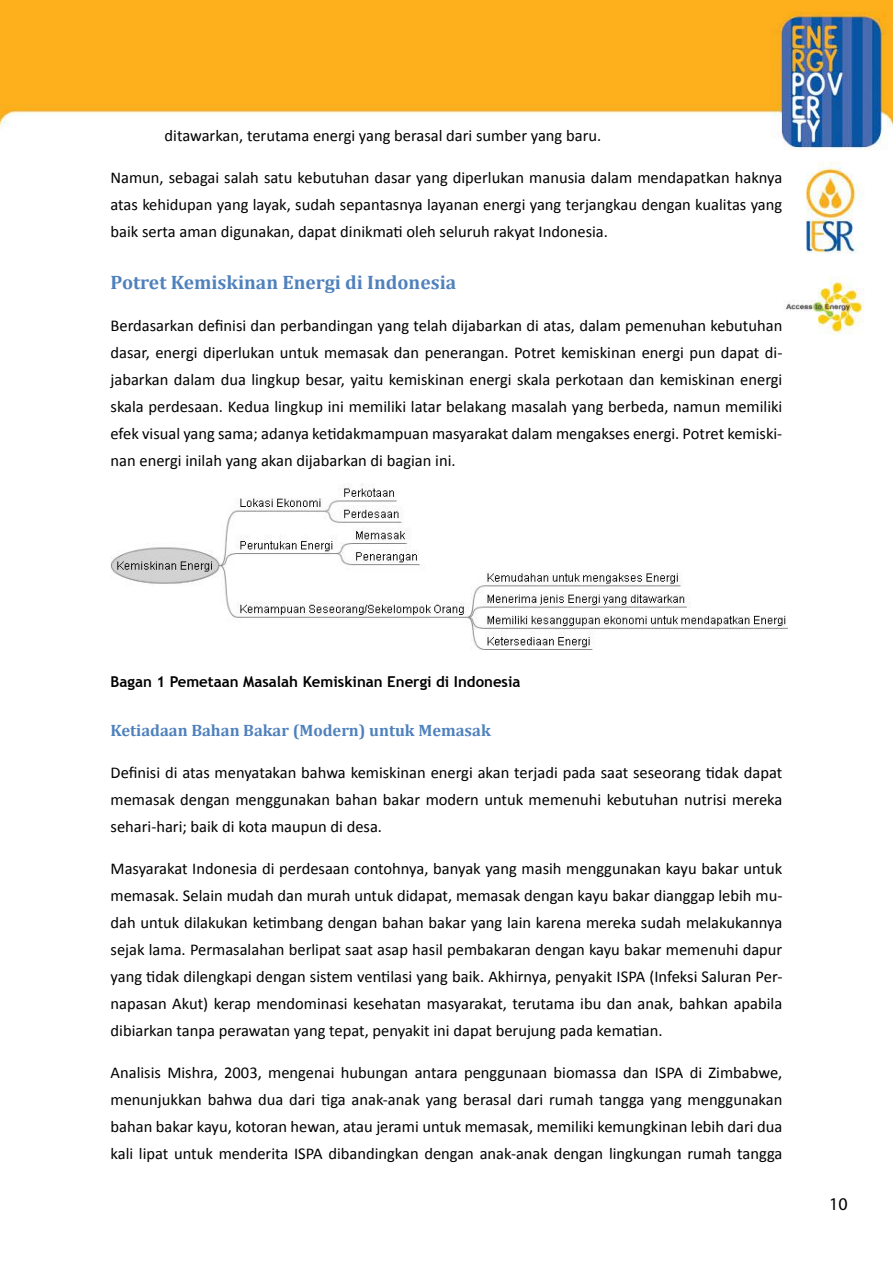
<style>
.page{position:relative;width:893px;height:1263px;background:#fff}
.page>*{position:absolute;margin:0;border:0;box-sizing:border-box;transform-origin:0 0}
.t1{font:700 19.5px "Cambria";color:#4f81bd}
.t2{font:18px "Myriad Pro";color:#000}
.t3{font:16.5px/27px "Calibri";color:#000;text-align:justify}
.t4{font:700 16.5px "Cambria";color:#4f81bd}
.t5{font:700 15px "Trebuchet MS";color:#000}
</style>
<div class="page">
<img style="left:0;top:0;width:893px;height:629px">
<img style="left:111px;top:484px;width:676px;height:166px">
<p class="t3" style="left:165px;top:121px;width:438px">ditawarkan, terutama energi yang berasal dari sumber yang baru.</p>
<p class="t3" style="left:111px;top:163px;width:673px">Namun, sebagai salah satu kebutuhan dasar yang diperlukan manusia dalam mendapatkan haknya atas kehidupan yang layak, sudah sepantasnya layanan energi yang terjangkau dengan kualitas yang baik serta aman digunakan, dapat dinikmati oleh seluruh rakyat Indonesia.</p>
<p class="t1" style="left:111px;top:271px;width:347px">Potret Kemiskinan Energi di Indonesia</p>
<p class="t3" style="left:111px;top:311px;width:673px">Berdasarkan definisi dan perbandingan yang telah dijabarkan di atas, dalam pemenuhan kebutuhan dasar, energi diperlukan untuk memasak dan penerangan. Potret kemiskinan energi pun dapat di&shy;jabarkan dalam dua lingkup besar, yaitu kemiskinan energi skala perkotaan dan kemiskinan energi skala perdesaan. Kedua lingkup ini memiliki latar belakang masalah yang berbeda, namun memiliki efek visual yang sama; adanya ketidakmampuan masyarakat dalam mengakses energi. Potret kemiski&shy;nan energi inilah yang akan dijabarkan di bagian ini.</p>
<p class="t5" style="left:111px;top:673px;width:411px">Bagan 1 Pemetaan Masalah Kemiskinan Energi di Indonesia</p>
<p class="t4" style="left:111px;top:721px;width:382px">Ketiadaan Bahan Bakar (Modern) untuk Memasak</p>
<p class="t3" style="left:111px;top:758px;width:673px">Definisi di atas menyatakan bahwa kemiskinan energi akan terjadi pada saat seseorang tidak dapat memasak dengan menggunakan bahan bakar modern untuk memenuhi kebutuhan nutrisi mereka sehari-hari; baik di kota maupun di desa.</p>
<p class="t3" style="left:111px;top:854px;width:673px">Masyarakat Indonesia di perdesaan contohnya, banyak yang masih menggunakan kayu bakar untuk memasak. Selain mudah dan murah untuk didapat, memasak dengan kayu bakar dianggap lebih mu&shy;dah untuk dilakukan ketimbang dengan bahan bakar yang lain karena mereka sudah melakukannya sejak lama. Permasalahan berlipat saat asap hasil pembakaran dengan kayu bakar memenuhi dapur yang tidak dilengkapi dengan sistem ventilasi yang baik. Akhirnya, penyakit ISPA (Infeksi Saluran Per&shy;napasan Akut) kerap mendominasi kesehatan masyarakat, terutama ibu dan anak, bahkan apabila dibiarkan tanpa perawatan yang tepat, penyakit ini dapat berujung pada kematian.</p>
<p class="t3" style="left:111px;top:1058px;width:673px">Analisis Mishra, 2003, mengenai hubungan antara penggunaan biomassa dan ISPA di Zimbabwe, menunjukkan bahwa dua dari tiga anak-anak yang berasal dari rumah tangga yang menggunakan bahan bakar kayu, kotoran hewan, atau jerami untuk memasak, memiliki kemungkinan lebih dari dua kali lipat untuk menderita ISPA dibandingkan dengan anak-anak dengan lingkungan rumah tangga</p>
<p class="t2" style="left:829px;top:1193px;width:20px">10</p>
</div>
